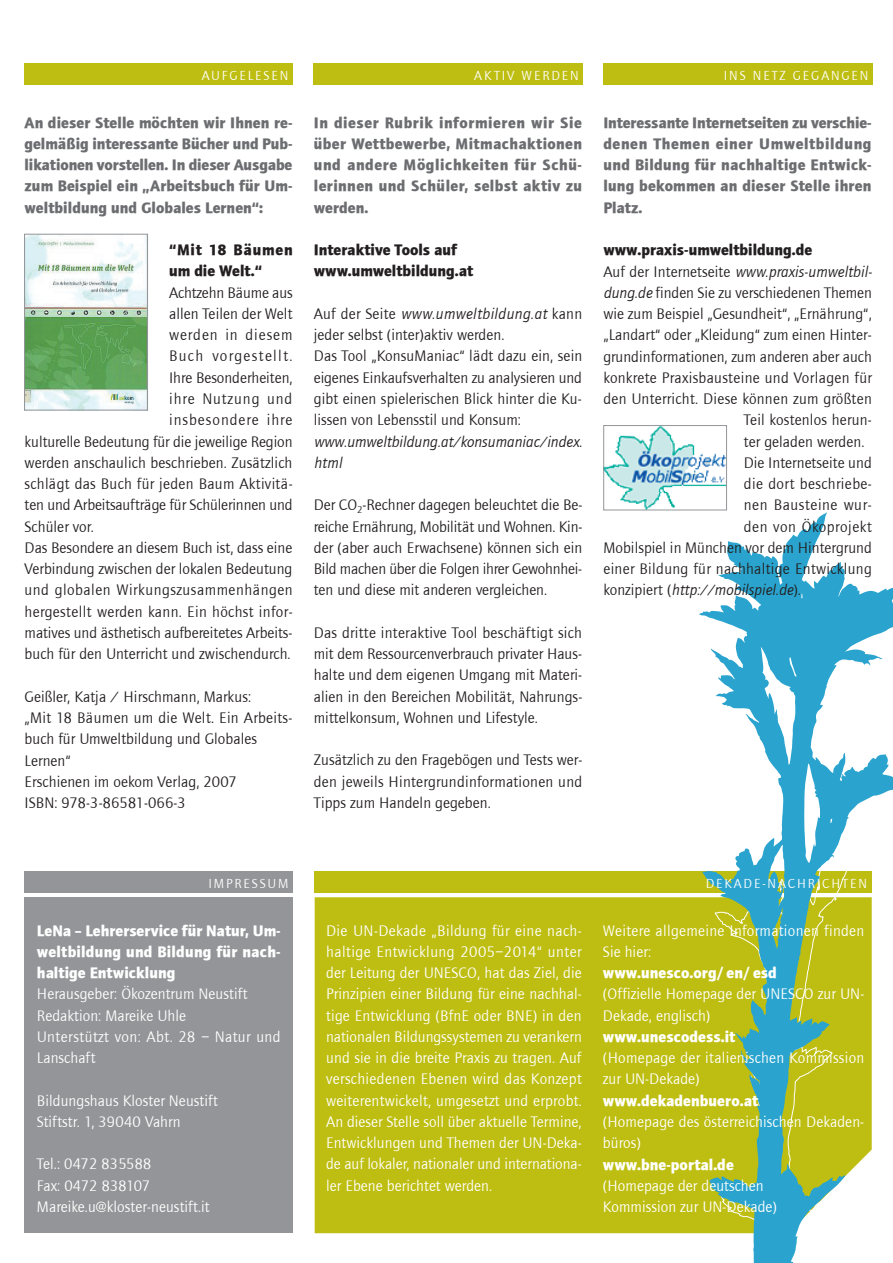
<style>
.page{position:relative;width:893px;height:1263px;background:#fff}
.page>*{position:absolute;margin:0;border:0;box-sizing:border-box;transform-origin:0 0}
.t1{font:15.75px/21.3px "Foundry Journal";letter-spacing:.005em;color:#231f20;text-align:justify}
.t2{font:15.75px/21.3px "Foundry Journal";letter-spacing:.005em;color:#fff}
.t3{font:700 15.75px/21.3px "Foundry Journal";letter-spacing:.015em;color:#6c6d70;text-align:justify}
.t4{font:700 15.75px/21.3px "Foundry Journal";letter-spacing:.005em;color:#fff;text-align:justify}
.t5{font:italic 15.75px/21.3px "Foundry Journal";letter-spacing:.005em;color:#231f20}
.t6{font:700 15.75px/21.3px "Foundry Journal";color:#231f20}
.t7{font:15.75px "Foundry Journal";letter-spacing:.035em;color:#231f20}
.t8{font:15.75px "Foundry Journal";letter-spacing:.025em;color:#231f20}
.t9{font:15.75px "Foundry Journal";letter-spacing:.06em;color:#231f20}
.t10{font:700 15.75px/21.3px "Foundry Journal";letter-spacing:.025em;color:#231f20}
.t11{font:15.75px "Foundry Journal";letter-spacing:.085em;color:#231f20}
.t12{font:15.75px "Foundry Journal";letter-spacing:.065em;color:#231f20}
.t13{font:13.5px "Foundry Journal";letter-spacing:.14em;color:#fff}
.s1{font-style:italic}
.s2{font-style:normal}
</style>
<div class="page">
<div style="left:24px;top:897px;width:269px;height:336px;background:#939598"></div>
<div style="left:24px;top:872px;width:269px;height:21px;background:#939598"></div>
<div style="left:314px;top:64px;width:269px;height:21px;background:#bebe12"></div>
<div style="left:315px;top:897px;width:384px;height:336px;background:#bebe12"></div>
<div style="left:315px;top:872px;width:557px;height:21px;background:#bebe12"></div>
<svg style="left:699px;top:512px;width:194px;height:751px"></svg>
<img style="left:26px;top:236px;width:120px;height:172px">
<div style="left:24px;top:234px;width:124px;height:176px;border:1px solid #939598"></div>
<img style="left:605px;top:427px;width:120px;height:81px">
<div style="left:603px;top:425px;width:124px;height:85px;border:1px solid #939598"></div>
<div style="left:24px;top:64px;width:269px;height:21px;background:#bebe12"></div>
<div style="left:603px;top:64px;width:270px;height:21px;background:#bebe12"></div>
<p class="t13" style="left:202px;top:68px;width:88px">AUFGELESEN</p>
<p class="t3" style="left:25px;top:112px;width:270px">An dieser Stelle möchten wir Ihnen re&shy;gelmäßig interessante Bücher und Pub&shy;likationen vorstellen. In dieser Ausgabe zum Beispiel ein „Arbeitsbuch für Um&shy;weltbildung und Globales Lernen“:</p>
<p class="t10" style="left:169px;top:239px;width:125px">“Mit 18 Bäumen um die Welt.“</p>
<p class="t1" style="left:169px;top:282px;width:125px">Achtzehn Bäume aus</p>
<p class="t1" style="left:169px;top:303px;width:125px">allen Teilen der Welt</p>
<p class="t9" style="left:169px;top:326px;width:125px">werden in diesem</p>
<p class="t11" style="left:169px;top:348px;width:125px">Buch vorgestellt.</p>
<p class="t1" style="left:169px;top:367px;width:125px">Ihre Besonderheiten,</p>
<p class="t9" style="left:169px;top:390px;width:125px">ihre Nutzung und</p>
<p class="t12" style="left:169px;top:411px;width:125px">insbesondere ihre</p>
<p class="t1" style="left:25px;top:431px;width:269px">kulturelle Bedeutung für die jeweilige Region</p>
<p class="t1" style="left:25px;top:452px;width:269px">werden anschaulich beschrieben. Zusätzlich</p>
<p class="t1" style="left:25px;top:473px;width:270px">schlägt das Buch für jeden Baum Aktivitä-</p>
<p class="t1" style="left:25px;top:495px;width:269px">ten und Arbeitsaufträge für Schülerinnen und</p>
<p class="t1" style="left:25px;top:516px;width:71px">Schüler vor.</p>
<p class="t1" style="left:25px;top:537px;width:269px">Das Besondere an diesem Buch ist, dass eine</p>
<p class="t1" style="left:25px;top:558px;width:269px">Verbindung zwischen der lokalen Bedeutung</p>
<p class="t7" style="left:25px;top:582px;width:270px">und globalen Wirkungszusammenhängen</p>
<p class="t8" style="left:25px;top:603px;width:270px">hergestellt werden kann. Ein höchst infor-</p>
<p class="t1" style="left:25px;top:622px;width:269px">matives und ästhetisch aufbereitetes Arbeits-</p>
<p class="t1" style="left:25px;top:644px;width:268px">buch für den Unterricht und zwischendurch.</p>
<p class="t1" style="left:25px;top:686px;width:269px;text-align:left">Geißler, Katja / Hirschmann, Markus:<br>„Mit 18 Bäumen um die Welt. Ein Arbeits&shy;buch für Umweltbildung und Globales<br>Lernen“<br>Erschienen im oekom Verlag, 2007<br>ISBN: 978-3-86581-066-3</p>
<p class="t13" style="left:474px;top:68px;width:106px">AKTIV WERDEN</p>
<p class="t13" style="left:724px;top:68px;width:146px">INS NETZ GEGANGEN</p>
<p class="t3" style="left:314px;top:112px;width:270px">In dieser Rubrik informieren wir Sie über Wettbewerbe, Mitmachaktionen und andere Möglichkeiten für Schü&shy;lerinnen und Schüler, selbst aktiv zu werden.</p>
<p class="t6" style="left:314px;top:239px;width:161px">Interaktive Tools auf www.umweltbildung.at</p>
<p class="t1" style="left:314px;top:303px;width:270px;text-align:left">Auf der Seite <span class="s1">www.umweltbildung.at</span> kann jeder selbst (inter)aktiv werden.<br>Das Tool „KonsuManiac“ lädt dazu ein, sein eigenes Einkaufsverhalten zu analysieren und gibt einen spielerischen Blick hinter die Ku&shy;lissen von Lebensstil und Konsum:</p>
<p class="t5" style="left:314px;top:431px;width:270px">www.umweltbildung.at/konsumaniac/index. html</p>
<p class="t1" style="left:314px;top:495px;width:270px">Der CO<sub>2</sub>-Rechner dagegen beleuchtet die Be&shy;reiche Ernährung, Mobilität und Wohnen. Kin&shy;der (aber auch Erwachsene) können sich ein Bild machen über die Folgen ihrer Gewohnhei&shy;ten und diese mit anderen vergleichen.</p>
<p class="t1" style="left:314px;top:622px;width:270px">Das dritte interaktive Tool beschäftigt sich mit dem Ressourcenverbrauch privater Haus&shy;halte und dem eigenen Umgang mit Materi&shy;alien in den Bereichen Mobilität, Nahrungs&shy;mittelkonsum, Wohnen und Lifestyle.</p>
<p class="t1" style="left:314px;top:750px;width:270px">Zusätzlich zu den Fragebögen und Tests wer&shy;den jeweils Hintergrundinformationen und Tipps zum Handeln gegeben.</p>
<p class="t3" style="left:603px;top:112px;width:270px">Interessante Internetseiten zu verschie&shy;denen Themen einer Umweltbildung und Bildung für nachhaltige Entwick&shy;lung bekommen an dieser Stelle ihren Platz.</p>
<p class="t6" style="left:603px;top:239px;width:210px">www.praxis-umweltbildung.de</p>
<p class="t5" style="left:603px;top:261px;width:270px"><span class="s2">Auf der Internetseite</span> www.praxis-umweltbil-</p>
<p class="t1" style="left:603px;top:282px;width:270px"><span class="s1">dung.de</span> finden Sie zu verschiedenen Themen</p>
<p class="t1" style="left:603px;top:303px;width:270px">wie zum Beispiel „Gesundheit“, „Ernährung“,</p>
<p class="t1" style="left:603px;top:325px;width:270px">„Landart“ oder „Kleidung“ zum einen Hinter-</p>
<p class="t1" style="left:603px;top:346px;width:270px">grundinformationen, zum anderen aber auch</p>
<p class="t1" style="left:603px;top:367px;width:270px">konkrete Praxisbausteine und Vorlagen für</p>
<p class="t1" style="left:603px;top:388px;width:270px">den Unterricht. Diese können zum größten</p>
<p class="t1" style="left:744px;top:410px;width:129px">Teil kostenlos herun-</p>
<p class="t1" style="left:744px;top:431px;width:122px">ter geladen werden.</p>
<p class="t1" style="left:744px;top:452px;width:129px">Die Internetseite und</p>
<p class="t8" style="left:744px;top:475px;width:129px">die dort beschriebe-</p>
<p class="t7" style="left:744px;top:497px;width:129px">nen Bausteine wur-</p>
<p class="t7" style="left:744px;top:518px;width:129px">den von Ökoprojekt</p>
<p class="t1" style="left:603px;top:537px;width:270px">Mobilspiel in München vor dem Hintergrund</p>
<p class="t1" style="left:603px;top:559px;width:270px">einer Bildung für nachhaltige Entwicklung</p>
<p class="t5" style="left:603px;top:580px;width:199px"><span class="s2">konzipiert (</span>http://mobilspiel.de<span class="s2">).</span></p>
<p class="t13" style="left:208px;top:876px;width:81px">IMPRESSUM</p>
<p class="t4" style="left:37px;top:919px;width:245px">LeNa – Lehrerservice für Natur, Um&shy;weltbildung und Bildung für nach&shy;haltige Entwicklung</p>
<p class="t2" style="left:37px;top:984px;width:245px">Herausgeber: Ökozentrum Neustift<br>Redaktion: Mareike Uhle<br>Unterstützt von: Abt. 28 – Natur und<br>Lanschaft</p>
<p class="t2" style="left:37px;top:1090px;width:182px">Bildungshaus Kloster Neustift<br>Stiftstr. 1, 39040 Vahrn</p>
<p class="t2" style="left:37px;top:1154px;width:174px">Tel.: 0472 835588<br>Fax: 0472 838107<br>Mareike.u@kloster-neustift.it</p>
<p class="t13" style="left:706px;top:876px;width:163px">DEKADE-NACHRICHTEN</p>
<p class="t2" style="left:326px;top:920px;width:257px;text-align:justify">Die UN-Dekade „Bildung für eine nach&shy;haltige Entwicklung 2005–2014“ unter der Leitung der UNESCO, hat das Ziel, die Prinzipien einer Bildung für eine nachhal&shy;tige Entwicklung (BfnE oder BNE) in den nationalen Bildungssystemen zu verankern und sie in die breite Praxis zu tragen. Auf verschiedenen Ebenen wird das Konzept weiterentwickelt, umgesetzt und erprobt.<br>An dieser Stelle soll über aktuelle Termine, Entwicklungen und Themen der UN-Deka&shy;de auf lokaler, nationaler und internationa&shy;ler Ebene berichtet werden.</p>
<p class="t2" style="left:603px;top:920px;width:263px">Weitere allgemeine Informationen finden<br>Sie hier:</p>
<p class="t4" style="left:603px;top:962px;width:175px">www.unesco.org/en/esd</p>
<p class="t2" style="left:603px;top:984px;width:263px">(Offizielle Homepage der UNESCO zur UN-<br>Dekade, englisch)</p>
<p class="t4" style="left:603px;top:1026px;width:134px">www.unescodess.it</p>
<p class="t2" style="left:603px;top:1047px;width:263px">(Homepage der italienischen Kommission zur UN-Dekade)</p>
<p class="t4" style="left:603px;top:1090px;width:157px">www.dekadenbuero.at</p>
<p class="t2" style="left:603px;top:1111px;width:263px">(Homepage des österreichischen Dekaden&shy;büros)</p>
<p class="t4" style="left:603px;top:1153px;width:132px">www.bne-portal.de</p>
<p class="t2" style="left:603px;top:1175px;width:176px">(Homepage der deutschen<br>Kommission zur UN-Dekade)</p>
</div>
